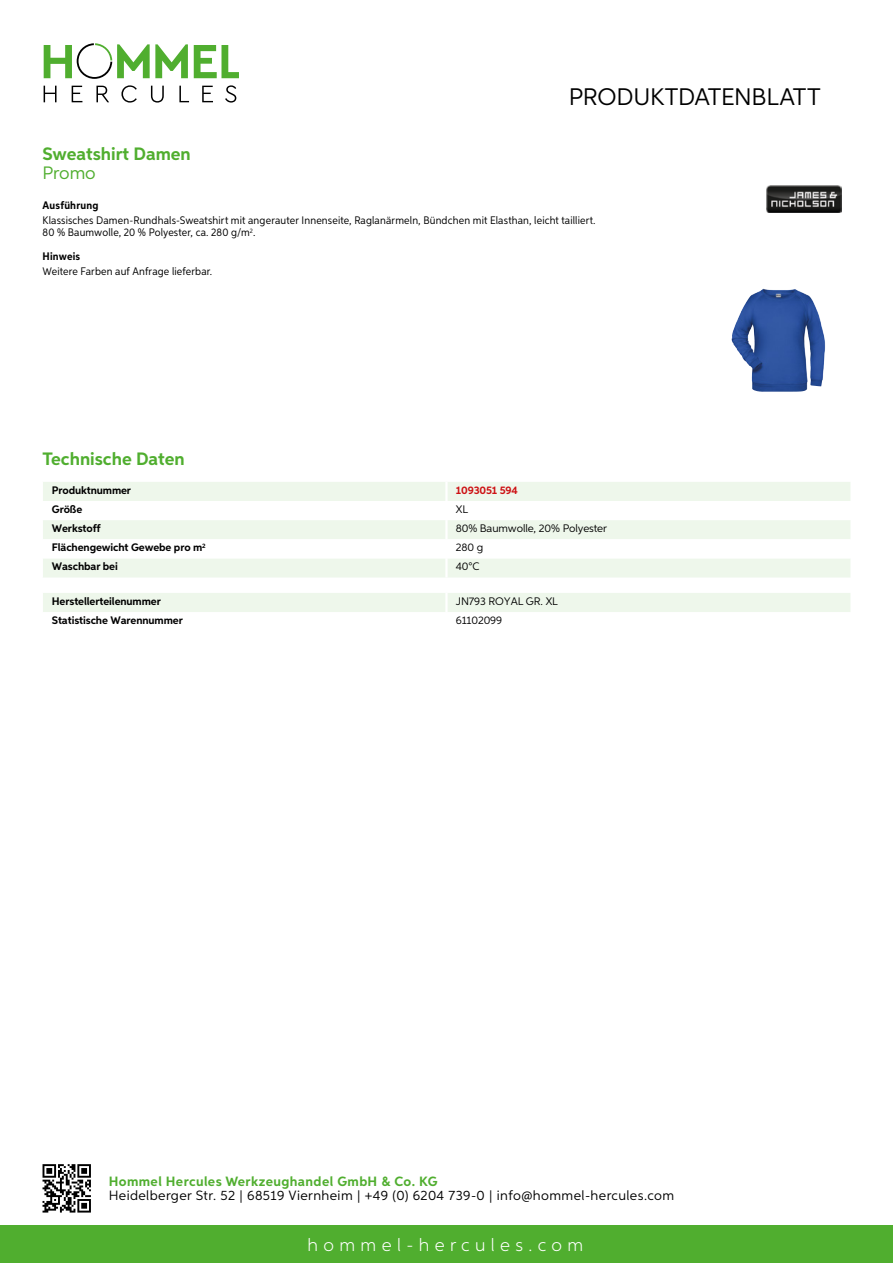
<style>
.page{position:relative;width:893px;height:1263px;background:#fff}
.page>*{position:absolute;margin:0;border:0;box-sizing:border-box;transform-origin:0 0}
.t1{font:24px "Aspira";letter-spacing:-.01em;color:#000}
.t2{font:700 18px "Aspira";color:#50ae2f}
.t3{font:300 18px "Aspira";letter-spacing:.3em;color:#fff}
.t4{font:18px "Aspira";color:#50ae2f}
.t5{font:13.5px "Aspira";letter-spacing:.03em;color:#000}
.t6{font:700 13.5px "Aspira";letter-spacing:.03em;color:#50ae2f}
.t7{font:10.95px/12px "Aspira Nar";letter-spacing:.015em;color:#000}
.t8{font:700 10.95px "Aspira";letter-spacing:-.01em;color:#000}
.t9{font:10.95px "Aspira";letter-spacing:-.01em;color:#000}
.t10{font:700 10.95px "Aspira Nar";letter-spacing:.02em;color:#000}
.t11{font:700 10.95px "Aspira";letter-spacing:-.01em;color:#cd1013}
</style>
<div class="page">
<div style="left:0;top:1226px;width:893px;height:37px;background:#50ae2f"></div>
<svg style="left:43px;top:1164px;width:48px;height:48px"></svg>
<svg style="left:194px;top:45px;width:45px;height:33px"></svg>
<svg style="left:44px;top:43px;width:144px;height:36px"></svg>
<svg style="left:44px;top:86px;width:13px;height:16px"></svg>
<svg style="left:72px;top:86px;width:10px;height:16px"></svg>
<svg style="left:96px;top:86px;width:13px;height:16px"></svg>
<svg style="left:121px;top:85px;width:16px;height:18px"></svg>
<svg style="left:151px;top:86px;width:13px;height:17px"></svg>
<svg style="left:179px;top:86px;width:10px;height:16px"></svg>
<svg style="left:202px;top:86px;width:11px;height:16px"></svg>
<svg style="left:225px;top:85px;width:11px;height:18px"></svg>
<div style="left:43px;top:482px;width:807px;height:95px;background:#eef7eb"></div>
<svg style="left:43px;top:501px;width:807px;height:57px"></svg>
<hr style="left:445px;top:482px;width:3px;height:19px;background:#fff">
<hr style="left:445px;top:501px;width:3px;height:19px;background:#fff">
<hr style="left:445px;top:520px;width:3px;height:19px;background:#fff">
<hr style="left:445px;top:539px;width:3px;height:19px;background:#fff">
<hr style="left:445px;top:558px;width:3px;height:19px;background:#fff">
<div style="left:43px;top:593px;width:807px;height:19px;background:#eef7eb"></div>
<img style="left:731px;top:289px;width:76px;height:103px">
<img style="left:766px;top:185px;width:76px;height:27px">
<h1 class="t1" style="left:569px;top:82px;width:253px">Produktdatenblatt</h1>
<h2 class="t2" style="left:43px;top:142px;width:150px">Sweatshirt Damen</h2>
<h2 class="t4" style="left:43px;top:162px;width:55px">Promo</h2>
<p class="t10" style="left:43px;top:199px;width:58px">Ausführung</p>
<p class="t7" style="left:43px;top:214px;width:555px">Klassisches Damen-Rundhals-Sweatshirt mit angerauter Innenseite, Raglanärmeln, Bündchen mit Elasthan, leicht tailliert.<br>80 % Baumwolle, 20 % Polyester, ca. 280 g/m<sup>2</sup>.</p>
<p class="t10" style="left:43px;top:249px;width:39px">Hinweis</p>
<p class="t7" style="left:43px;top:265px;width:171px">Weitere Farben auf Anfrage lieferbar.</p>
<h2 class="t2" style="left:43px;top:448px;width:144px">Technische Daten</h2>
<p class="t8" style="left:52px;top:483px;width:81px">Produktnummer</p>
<p class="t11" style="left:456px;top:483px;width:64px">1093051 594</p>
<p class="t8" style="left:52px;top:502px;width:32px">Größe</p>
<p class="t9" style="left:456px;top:502px;width:13px">XL</p>
<p class="t8" style="left:52px;top:521px;width:50px">Werkstoff</p>
<p class="t9" style="left:456px;top:522px;width:153px">80% Baumwolle, 20% Polyester</p>
<p class="t8" style="left:52px;top:541px;width:155px">Flächengewicht Gewebe pro m<sup>2</sup></p>
<p class="t9" style="left:456px;top:541px;width:29px">280 g</p>
<p class="t8" style="left:52px;top:560px;width:68px">Waschbar bei</p>
<p class="t9" style="left:456px;top:560px;width:25px">40°C</p>
<p class="t8" style="left:52px;top:594px;width:111px">Herstellerteilenummer</p>
<p class="t9" style="left:456px;top:594px;width:102px">JN793 ROYAL GR. XL</p>
<p class="t8" style="left:52px;top:613px;width:132px">Statistische Warennummer</p>
<p class="t9" style="left:456px;top:613px;width:48px">61102099</p>
<p class="t6" style="left:109px;top:1172px;width:330px">Hommel Hercules Werkzeughandel GmbH &amp; Co. KG</p>
<p class="t5" style="left:109px;top:1187px;width:567px">Heidelberger Str. 52 | 68519 Viernheim | +49 (0) 6204 739-0 | info@hommel-hercules.com</p>
<h2 class="t3" style="left:307px;top:1234px;width:277px">hommel-hercules.com</h2>
</div>
